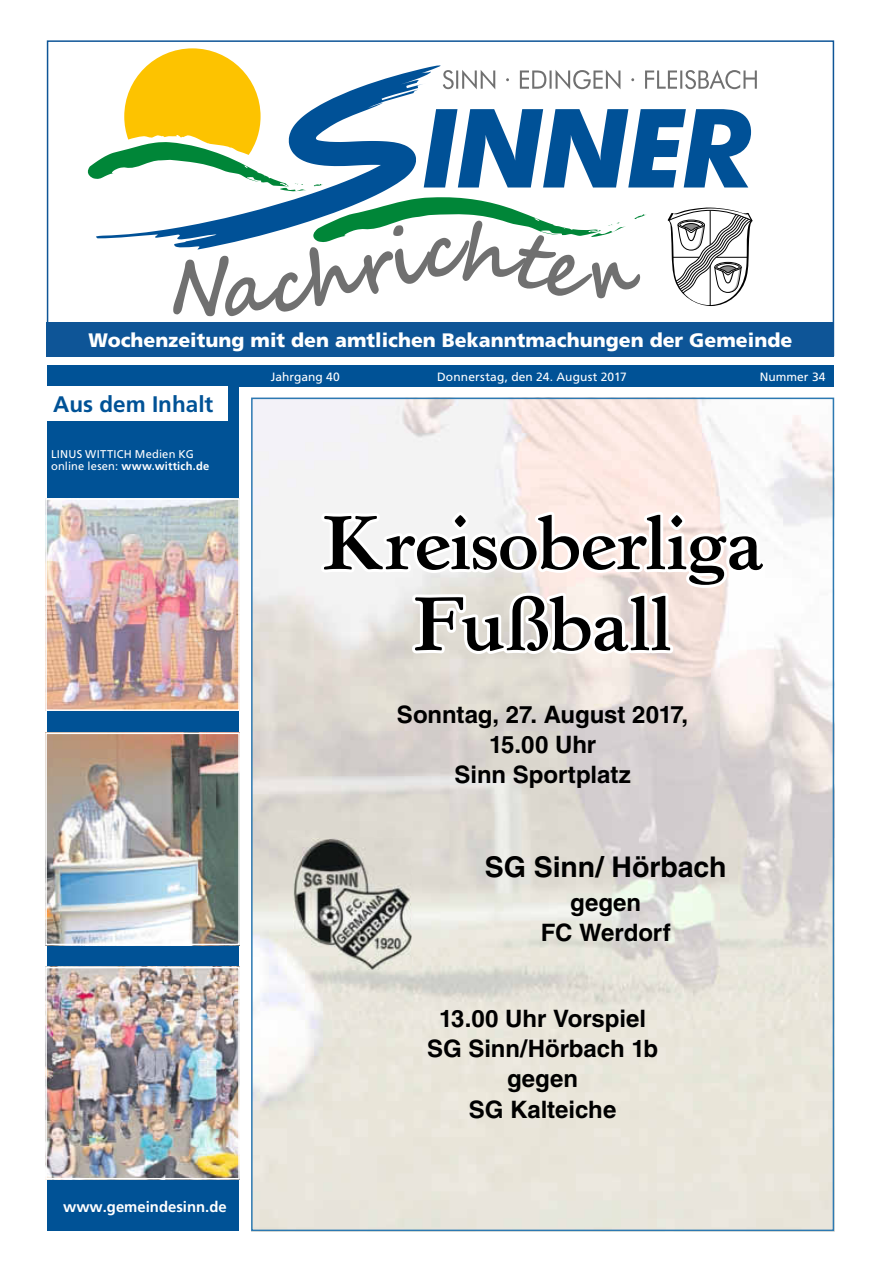
<style>
.page{position:relative;width:881px;height:1263px;background:#fff}
.page>*{position:absolute;margin:0;border:0;box-sizing:border-box;transform-origin:0 0}
.t1{font:700 75px/81px "Horley Old Style";letter-spacing:-.02em;color:#000;text-align:center}
.t2{font:700 28.5px "Helvetica LT";letter-spacing:-.005em;color:#000}
.t3{font:700 24px/30.2px "Helvetica LT";letter-spacing:-.005em;color:#000;text-align:center}
.t4{font:700 22.5px "Frutiger LT";color:#005296}
.t5{font:900 19.5px "Frutiger LT";color:#fff}
.t6{font:700 15px "Frutiger LT";color:#fff}
.t7{font:12px "Frutiger LT";color:#fff}
.t8{font:11.25px/12.1px "Frutiger LT";letter-spacing:.02em;color:#fff}
.s1{font-weight:700}
</style>
<div class="page">
<div style="left:47px;top:366px;width:191px;height:865px;background:#005296"></div>
<div style="left:47px;top:387px;width:180px;height:34px;background:#fff"></div>
<div style="left:47px;top:322px;width:786px;height:34px;background:#0e5597"></div>
<svg style="left:87px;top:48px;width:669px;height:268px"></svg>
<div style="left:47px;top:40px;width:786px;height:316px;border:2px solid #0e5597"></div>
<div style="left:236px;top:366px;width:597px;height:21px;background:#005296"></div>
<img style="left:48px;top:501px;width:189px;height:207px">
<div style="left:45px;top:498px;width:195px;height:213px;border:2px solid #fff"></div>
<img style="left:48px;top:735px;width:189px;height:207px">
<div style="left:45px;top:732px;width:195px;height:213px;border:2px solid #fff"></div>
<img style="left:48px;top:970px;width:189px;height:206px">
<div style="left:45px;top:967px;width:195px;height:212px;border:2px solid #fff"></div>
<svg style="left:317px;top:507px;width:451px;height:259px"></svg>
<img style="left:293px;top:838px;width:118px;height:131px">
<p class="t5" style="left:89px;top:328px;width:705px">Wochenzeitung mit den amtlichen Bekanntmachungen der Gemeinde</p>
<p class="t7" style="left:270px;top:373px;width:71px">Jahrgang 40</p>
<p class="t7" style="left:437px;top:373px;width:191px">Donnerstag, den 24. August 2017</p>
<p class="t7" style="left:759px;top:373px;width:67px">Nummer 34</p>
<p class="t4" style="left:53px;top:391px;width:162px">Aus dem Inhalt</p>
<p class="t8" style="left:51px;top:449px;width:160px">LINUS WITTICH Medien KG online lesen: <span class="s1">www.wittich.de</span></p>
<p class="t6" style="left:63px;top:1198px;width:165px">www.gemeindesinn.de</p>
<h1 class="t1" style="left:321px;top:503px;width:443px">Kreisoberliga<br>Fußball</h1>
<p class="t3" style="left:397px;top:699px;width:293px">Sonntag, 27. August 2017,<br>15.00 Uhr<br>Sinn Sportplatz</p>
<p class="t2" style="left:484px;top:850px;width:243px">SG Sinn/ Hörbach</p>
<p class="t3" style="left:540px;top:887px;width:131px">gegen<br>FC Werdorf</p>
<p class="t3" style="left:427px;top:1004px;width:232px">13.00 Uhr Vorspiel<br>SG Sinn/Hörbach 1b gegen<br>SG Kalteiche</p>
</div>
